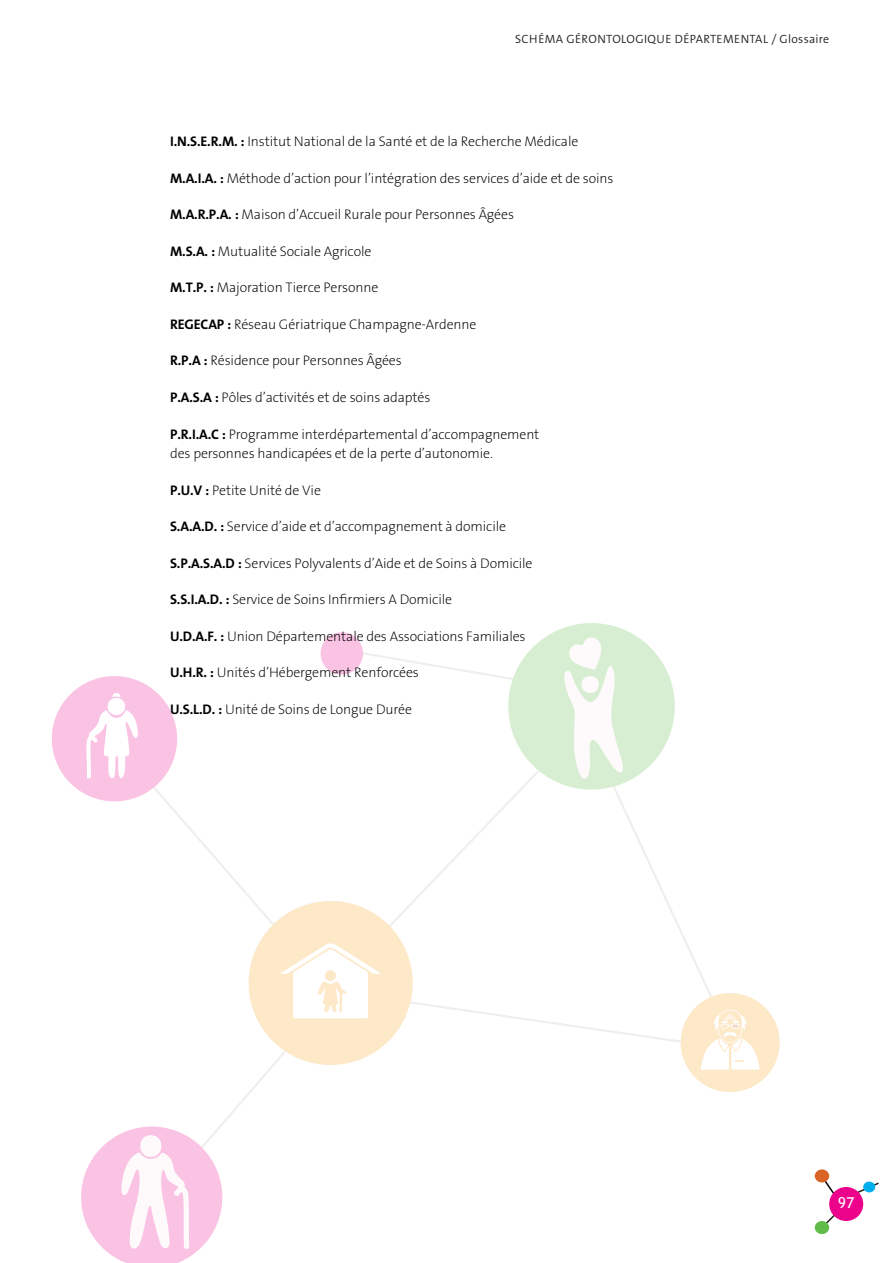
<style>
.page{position:relative;width:893px;height:1263px;background:#fff}
.page>*{position:absolute;margin:0;border:0;box-sizing:border-box;transform-origin:0 0}
.t1{font:15px "Trebuchet MS";color:#fff}
.t2{font:200 13.95px/19.5px "The Sans OT2";letter-spacing:-.01em;color:#010001}
.t3{font:300 12px "The Sans OT4";letter-spacing:.035em;color:#231f20}
.s1{font-family:"The Sans OT7";font-weight:700}
</style>
<div class="page">
<svg style="left:855px;top:1182px;width:24px;height:13px"></svg>
<div style="left:815px;top:1169px;width:14px;height:13px;background:#da6426;border-radius:50%"></div>
<div style="left:863px;top:1181px;width:12px;height:11px;background:#00aeef;border-radius:50%"></div>
<svg style="left:817px;top:1170px;width:25px;height:59px"></svg>
<div style="left:815px;top:1221px;width:14px;height:13px;background:#60bb48;border-radius:50%"></div>
<div style="left:829px;top:1187px;width:34px;height:34px;background:#ed028c;border-radius:50%"></div>
<div style="left:508px;top:623px;width:167px;height:167px;background:#d8eed3;border-radius:50%"></div>
<div style="left:52px;top:676px;width:125px;height:125px;background:#fac2e3;border-radius:50%"></div>
<svg style="left:321px;top:632px;width:42px;height:43px"></svg>
<div style="left:681px;top:993px;width:99px;height:99px;background:#fde8c8;border-radius:50%"></div>
<svg style="left:81px;top:636px;width:679px;height:627px"></svg>
<p class="t3" style="left:515px;top:31px;width:315px">SCHÉMA GÉRONTOLOGIQUE DÉPARTEMENTAL / Glossaire</p>
<p class="t2" style="left:170px;top:132px;width:410px"><span class="s1">I.N.S.E.R.M. :</span> Institut National de la Santé et de la Recherche Médicale</p>
<p class="t2" style="left:170px;top:169px;width:445px"><span class="s1">M.A.I.A. :</span> Méthode d’action pour l’intégration des services d’aide et de soins</p>
<p class="t2" style="left:170px;top:205px;width:345px"><span class="s1">M.A.R.P.A. :</span> Maison d’Accueil Rurale pour Personnes Âgées</p>
<p class="t2" style="left:170px;top:242px;width:203px"><span class="s1">M.S.A. :</span> Mutualité Sociale Agricole</p>
<p class="t2" style="left:170px;top:278px;width:210px"><span class="s1">M.T.P. :</span> Majoration Tierce Personne</p>
<p class="t2" style="left:170px;top:315px;width:308px"><span class="s1">REGECAP :</span> Réseau Gériatrique Champagne-Ardenne</p>
<p class="t2" style="left:170px;top:351px;width:233px"><span class="s1">R.P.A :</span> Résidence pour Personnes Âgées</p>
<p class="t2" style="left:170px;top:388px;width:262px"><span class="s1">P.A.S.A :</span> Pôles d’activités et de soins adaptés</p>
<p class="t2" style="left:170px;top:424px;width:371px"><span class="s1">P.R.I.A.C :</span> Programme interdépartemental d’accompagnement des personnes handicapées et de la perte d’autonomie.</p>
<p class="t2" style="left:170px;top:480px;width:152px"><span class="s1">P.U.V :</span> Petite Unité de Vie</p>
<p class="t2" style="left:170px;top:517px;width:337px"><span class="s1">S.A.A.D. :</span> Service d’aide et d’accompagnement à domicile</p>
<p class="t2" style="left:170px;top:553px;width:364px"><span class="s1">S.P.A.S.A.D :</span> Services Polyvalents d’Aide et de Soins à Domicile</p>
<p class="t2" style="left:170px;top:590px;width:284px"><span class="s1">S.S.I.A.D. :</span> Service de Soins Infirmiers A Domicile</p>
<p class="t2" style="left:170px;top:626px;width:357px"><span class="s1">U.D.A.F. :</span> Union Départementale des Associations Familiales</p>
<p class="t2" style="left:170px;top:663px;width:250px"><span class="s1">U.H.R. :</span> Unités d’Hébergement Renforcées</p>
<p class="t2" style="left:170px;top:699px;width:244px"><span class="s1">U.S.L.D. :</span> Unité de Soins de Longue Durée</p>
<p class="t1" style="left:838px;top:1194px;width:18px">97</p>
</div>
